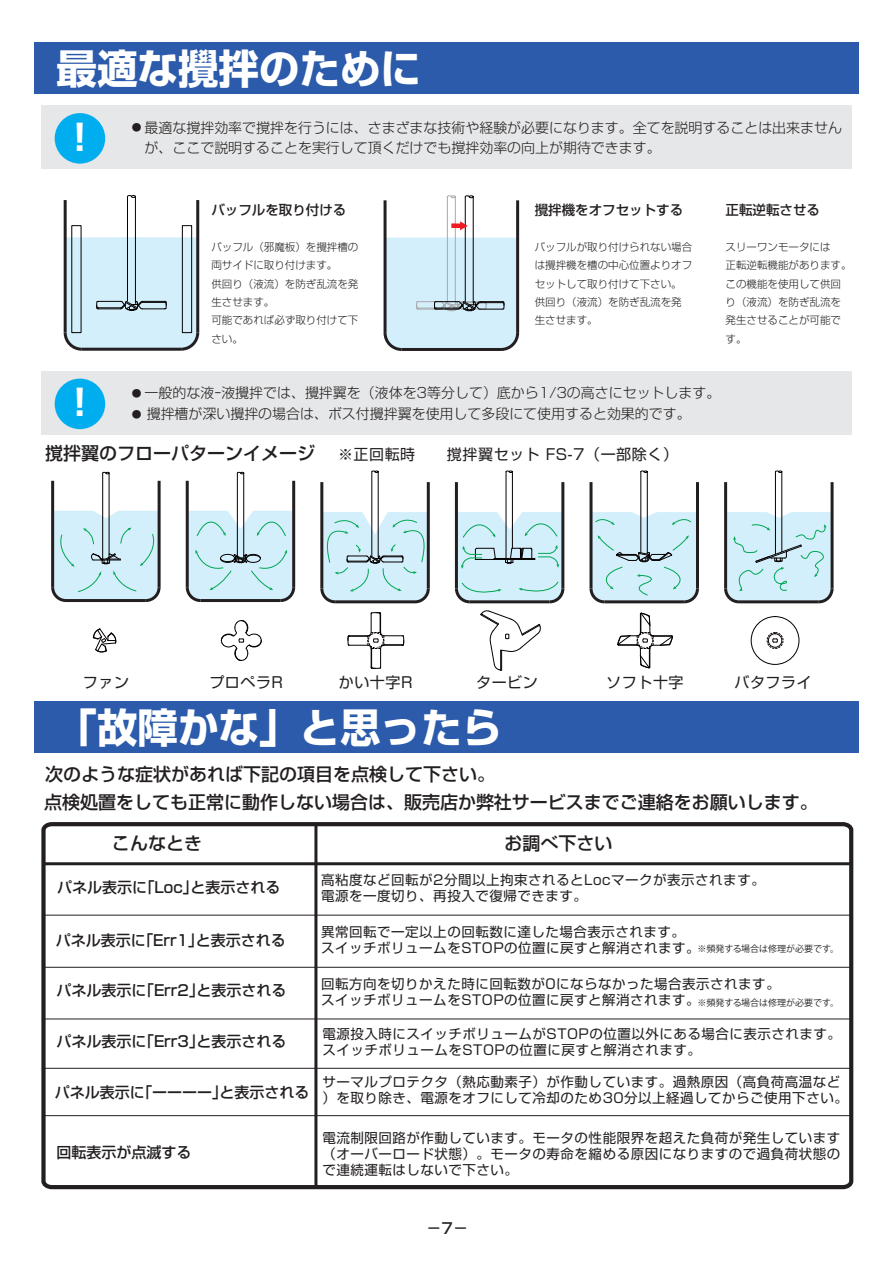
<style>
.page{position:relative;width:893px;height:1263px;background:#fff}
.page>*{position:absolute;margin:0;border:0;box-sizing:border-box;transform-origin:0 0}
.t1{font:40.5px "Shin Go Pro Bold 90 msp RKSJ H";color:#fff}
.t2{font:36px "G Shin Go Pro Bold 90 msp RKSJ H";color:#fff}
.t3{font:18px "Shin Go Pro Medium 90 msp RKSJ H";color:#231f20}
.t4{font:15px "Shin Go Pro Medium 90 msp RKSJ H";color:#231f20}
.t5{font:15px "Shin Go Pro Regular 90 msp RKSJ H";letter-spacing:.04em;color:#231f20}
.t6{font:13.95px/20.2px "Shin Go Pro Light 90 msp RKSJ H";color:#231f20}
.t7{font:13.5px/16.2px "Shin Go Pro Regular 90 msp RKSJ H";letter-spacing:.04em;color:#231f20}
.t8{font:13.5px "Shin Go Pro Medium 90 msp RKSJ H";color:#231f20}
.t9{font:10.5px/18.3px "Shin Go Pro Light 90 msp RKSJ H";color:#231f20}
.t10{font:9px "Koz Go Pro Regular 90 msp RKSJ H";color:#231f20}
.s1{font-family:"Shin Go Pro Medium 90 msp RKSJ H";font-size:9.75px}
</style>
<div class="page">
<div style="left:34px;top:702px;width:824px;height:51px;background:#2b5baa"></div>
<svg style="left:41px;top:822px;width:813px;height:368px"></svg>
<hr style="left:314px;top:825px;width:3px;height:362px;background:#231f20">
<hr style="left:43px;top:862px;width:808px;height:3px;background:#231f20">
<hr style="left:43px;top:915px;width:808px;height:1px;background:#231f20">
<div style="left:34px;top:43px;width:824px;height:51px;background:#2b5baa"></div>
<hr style="left:42px;top:967px;width:808px;height:1px;background:#231f20">
<hr style="left:44px;top:1019px;width:808px;height:1px;background:#231f20">
<hr style="left:44px;top:1115px;width:808px;height:1px;background:#231f20">
<svg style="left:221px;top:620px;width:41px;height:41px"></svg>
<svg style="left:617px;top:612px;width:56px;height:57px"></svg>
<svg style="left:347px;top:612px;width:57px;height:57px"></svg>
<div style="left:751px;top:616px;width:48px;height:49px;border:1px solid #050100;border-radius:50%"></div>
<svg style="left:766px;top:632px;width:18px;height:17px"></svg>
<svg style="left:92px;top:628px;width:24px;height:25px"></svg>
<hr style="left:51px;top:481px;width:3px;height:106px;background:#231f20">
<hr style="left:158px;top:481px;width:3px;height:106px;background:#231f20">
<svg style="left:102px;top:472px;width:8px;height:2px"></svg>
<hr style="left:102px;top:473px;width:1px;height:87px;background:#050100">
<hr style="left:109px;top:473px;width:1px;height:85px;background:#050100">
<svg style="left:51px;top:511px;width:110px;height:91px;background:#bdd7e1"></svg>
<hr style="left:186px;top:481px;width:3px;height:106px;background:#231f20">
<hr style="left:292px;top:481px;width:3px;height:106px;background:#231f20">
<svg style="left:236px;top:472px;width:9px;height:2px"></svg>
<hr style="left:237px;top:473px;width:1px;height:84px;background:#050100">
<hr style="left:243px;top:473px;width:1px;height:85px;background:#050100">
<svg style="left:185px;top:506px;width:111px;height:96px;background:#bfd8e0"></svg>
<hr style="left:320px;top:482px;width:3px;height:107px;background:#231f20">
<hr style="left:427px;top:482px;width:3px;height:107px;background:#231f20">
<svg style="left:371px;top:470px;width:8px;height:3px"></svg>
<hr style="left:371px;top:472px;width:1px;height:84px;background:#050100">
<hr style="left:378px;top:472px;width:1px;height:85px;background:#050100">
<svg style="left:320px;top:512px;width:110px;height:92px;background:#bcd6df"></svg>
<hr style="left:455px;top:482px;width:3px;height:107px;background:#231f20">
<hr style="left:561px;top:482px;width:3px;height:107px;background:#231f20">
<hr style="left:512px;top:472px;width:1px;height:76px;background:#050100">
<hr style="left:506px;top:472px;width:1px;height:86px;background:#050100">
<svg style="left:505px;top:471px;width:8px;height:2px"></svg>
<svg style="left:454px;top:510px;width:111px;height:161px"></svg>
<hr style="left:589px;top:482px;width:3px;height:107px;background:#231f20">
<hr style="left:696px;top:482px;width:3px;height:107px;background:#231f20">
<svg style="left:640px;top:470px;width:8px;height:3px"></svg>
<hr style="left:640px;top:472px;width:1px;height:81px;background:#050100">
<hr style="left:647px;top:472px;width:1px;height:81px;background:#050100">
<svg style="left:589px;top:512px;width:110px;height:92px;background:#bdd7e0"></svg>
<hr style="left:724px;top:482px;width:3px;height:107px;background:#231f20">
<hr style="left:830px;top:482px;width:3px;height:107px;background:#231f20">
<hr style="left:775px;top:472px;width:1px;height:82px;background:#050100">
<hr style="left:781px;top:472px;width:1px;height:80px;background:#050100">
<svg style="left:724px;top:512px;width:110px;height:92px;background:#bcd7e0"></svg>
<div style="left:41px;top:105px;width:810px;height:64px;background:#e6e7e8"></div>
<div style="left:55px;top:113px;width:50px;height:51px;background:#00aeef;border-radius:50%"></div>
<hr style="left:383px;top:200px;width:3px;height:133px;background:#231f20">
<hr style="left:516px;top:200px;width:3px;height:133px;background:#231f20">
<svg style="left:446px;top:195px;width:10px;height:3px"></svg>
<hr style="left:447px;top:197px;width:1px;height:104px;background:#a7a9ac">
<hr style="left:455px;top:197px;width:1px;height:106px;background:#a7a9ac">
<svg style="left:383px;top:237px;width:137px;height:114px;background:#c4dbe6"></svg>
<svg style="left:464px;top:195px;width:10px;height:3px"></svg>
<hr style="left:465px;top:197px;width:1px;height:104px;background:#050100">
<hr style="left:473px;top:197px;width:1px;height:106px;background:#050100">
<div style="left:451px;top:223px;width:10px;height:5px;background:#ed1c24"></div>
<svg style="left:460px;top:221px;width:8px;height:9px"></svg>
<svg style="left:63px;top:195px;width:137px;height:156px"></svg>
<div style="left:41px;top:371px;width:810px;height:64px;background:#e6e7e8"></div>
<div style="left:55px;top:379px;width:50px;height:50px;background:#00aeef;border-radius:50%"></div>
<hr style="left:42px;top:1068px;width:808px;height:1px;background:#231f20">
<h1 class="t1" style="left:57px;top:54px;width:366px">最適な攪拌のために</h1>
<h2 class="t2" style="left:62px;top:123px;width:37px">！</h2>
<p class="t6" style="left:145px;top:119px;width:699px;text-indent:-13px"><span class="s1">●</span> 最適な撹拌効率で撹拌を行うには、さまざまな技術や経験が必要になります。全てを説明することは出来ませんが、ここで説明することを実行して頂くだけでも撹拌効率の向上が期待できます。</p>
<p class="t8" style="left:211px;top:205px;width:136px">バッフルを取り付ける</p>
<p class="t9" style="left:211px;top:239px;width:148px">バッフル（邪魔板）を攪拌槽の両サイドに取り付けます。<br>供回り（液流）を防ぎ乱流を発生させます。<br>可能であれば必ず取り付けて下さい。</p>
<p class="t8" style="left:535px;top:205px;width:150px">攪拌機をオフセットする</p>
<p class="t9" style="left:535px;top:239px;width:159px">バッフルが取り付けられない場合は攪拌機を槽の中心位置よりオフセットして取り付けて下さい。供回り（液流）を防ぎ乱流を発生させます。</p>
<p class="t8" style="left:725px;top:205px;width:96px">正転逆転させる</p>
<p class="t9" style="left:725px;top:239px;width:127px">スリーワンモータには<br>正転逆転機能があります。この機能を使用して供回り（液流）を防ぎ乱流を発生させることが可能です。</p>
<h2 class="t2" style="left:62px;top:389px;width:37px">！</h2>
<p class="t6" style="left:132px;top:385px;width:590px"><span class="s1">●</span> 一般的な液ｰ液攪拌では、攪拌翼を（液体を3等分して）底から1/3の高さにセットします。</p>
<p class="t6" style="left:132px;top:406px;width:560px"><span class="s1">●</span> 攪拌槽が深い攪拌の場合は、ボス付攪拌翼を使用して多段にて使用すると効果的です。</p>
<h3 class="t3" style="left:45px;top:446px;width:271px">撹拌翼のフローパターンイメージ</h3>
<p class="t5" style="left:338px;top:449px;width:341px">※正回転時　　撹拌翼セット FS-7（一部除く）</p>
<p class="t5" style="left:83px;top:677px;width:48px">ファン</p>
<p class="t5" style="left:209px;top:677px;width:75px">プロペラR</p>
<p class="t5" style="left:339px;top:677px;width:75px">かい十字R</p>
<p class="t5" style="left:476px;top:677px;width:63px">タービン</p>
<p class="t5" style="left:606px;top:677px;width:79px">ソフト十字</p>
<p class="t5" style="left:734px;top:677px;width:79px">バタフライ</p>
<h1 class="t1" style="left:57px;top:713px;width:447px">「故障かな」と思ったら</h1>
<h3 class="t3" style="left:45px;top:768px;width:451px">次のような症状があれば下記の項目を点検して下さい。</h3>
<h3 class="t3" style="left:44px;top:795px;width:775px">点検処置をしても正常に動作しない場合は、販売店か弊社サービスまでご連絡をお願いします。</h3>
<h3 class="t3" style="left:112px;top:836px;width:91px">こんなとき</h3>
<h3 class="t3" style="left:504px;top:836px;width:109px">お調べ下さい</h3>
<p class="t7" style="left:321px;top:874px;width:445px">高粘度など回転が2分間以上拘束されるとLocマークが表示されます。電源を一度切り、再投入で復帰できます。</p>
<p class="t4" style="left:57px;top:882px;width:225px">パネル表示に｢Loc｣と表示される</p>
<p class="t4" style="left:56px;top:934px;width:231px">パネル表示に｢Err1｣と表示される</p>
<p class="t4" style="left:57px;top:984px;width:231px">パネル表示に｢Err2｣と表示される</p>
<p class="t7" style="left:321px;top:926px;width:380px">異常回転で一定以上の回転数に達した場合表示されます。スイッチボリュームをSTOPの位置に戻すと解消されます。</p>
<p class="t10" style="left:697px;top:945px;width:143px">※頻発する場合は修理が必要です。</p>
<p class="t7" style="left:321px;top:977px;width:460px">回転方向を切りかえた時に回転数が0にならなかった場合表示されます。スイッチボリュームをSTOPの位置に戻すと解消されます。</p>
<p class="t10" style="left:697px;top:999px;width:143px">※頻発する場合は修理が必要です。</p>
<p class="t4" style="left:57px;top:1035px;width:231px">パネル表示に｢Err3｣と表示される</p>
<p class="t7" style="left:322px;top:1028px;width:520px">電源投入時にスイッチボリュームがSTOPの位置以外にある場合に表示されます。スイッチボリュームをSTOPの位置に戻すと解消されます。</p>
<p class="t4" style="left:55px;top:1087px;width:256px">パネル表示に｢ーーーー｣と表示される</p>
<p class="t7" style="left:322px;top:1076px;width:527px">サーマルプロテクタ（熱応動素子）が作動しています。過熱原因（高負荷高温など）を取り除き、電源をオフにして冷却のため30分以上経過してからご使用下さい。</p>
<p class="t4" style="left:57px;top:1147px;width:136px">回転表示が点滅する</p>
<p class="t7" style="left:322px;top:1131px;width:519px;text-align:justify">電流制限回路が作動しています。モータの性能限界を超えた負荷が発生しています（オーバーロード状態）。モータの寿命を縮める原因になりますので過負荷状態ので連続運転はしないで下さい。</p>
<p class="t4" style="left:427px;top:1223px;width:43px">－7－</p>
</div>
